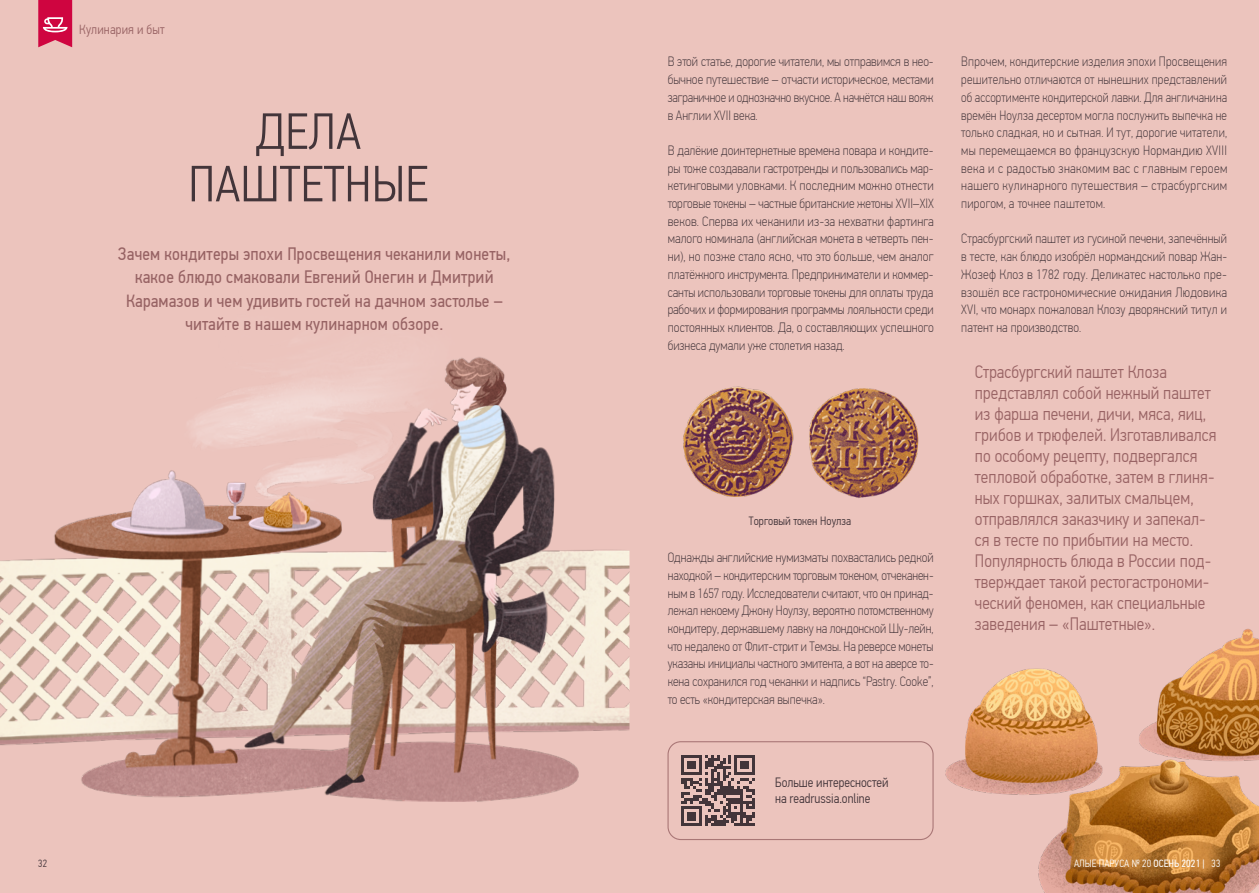
<style>
.page{position:relative;width:1259px;height:893px;background:#ecc4bd}
.page>*{position:absolute;margin:0;border:0;box-sizing:border-box;transform-origin:0 0}
.t1{font:300 51px/52.5px "PF Din Text Cond Pro";letter-spacing:.005em;color:#43353a;text-align:center}
.t2{font:300 18px/21px "PF Din Text Cond Pro";letter-spacing:.005em;color:#996465}
.t3{font:18px/23.2px "PF Din Text Cond Pro";letter-spacing:.01em;color:#976364;text-align:center}
.t4{font:100 13.5px/17.7px "PF Din Text Cond Pro";color:#43353a;text-align:justify}
.t5{font:300 13.5px/16.2px "PF Din Text Cond Pro";color:#43353a}
.t6{font:300 13.5px "PF Din Text Cond Pro";letter-spacing:.01em;color:#996465}
.t7{font:300 12px "PF Din Text Cond Pro";letter-spacing:.005em;color:#43353a}
.t8{font:300 10.5px "PF Din Text Cond Pro";letter-spacing:.005em;color:#fff}
.t9{font:300 10.5px "PF Din Text Cond Pro";color:#43353a}
.s1{font-weight:400}
</style>
<div class="page">
<div style="left:667px;top:741px;width:266px;height:99px;border:1px solid #996465;border-radius:13px"></div>
<svg style="left:38px;top:0;width:34px;height:47px;background:#d52b5c"></svg>
<svg style="left:681px;top:755px;width:74px;height:71px"></svg>
<img style="left:0;top:357px;width:629px;height:445px">
<img style="left:683px;top:386px;width:236px;height:112px">
<img style="left:945px;top:629px;width:314px;height:264px">
<p class="t6" style="left:79px;top:22px;width:87px">Кулинария и быт</p>
<h1 class="t1" style="left:188px;top:105px;width:241px">ДЕЛА<br>ПАШТЕТНЫЕ</h1>
<h2 class="t3" style="left:118px;top:242px;width:394px">Зачем кондитеры эпохи Просвещения чеканили монеты, какое блюдо смаковали Евгений Онегин и Дмитрий Карамазов и чем удивить гостей на дачном застолье – читайте в нашем кулинарном обзоре.</h2>
<p class="t4" style="left:668px;top:53px;width:267px">В этой статье, дорогие читатели, мы отправимся в нео&shy;бычное путешествие – отчасти историческое, местами заграничное и однозначно вкусное. А начнётся наш вояж в Англии XVII века.</p>
<p class="t4" style="left:668px;top:141px;width:267px">В далёкие доинтернетные времена повара и кондите&shy;ры тоже создавали гастротренды и пользовались мар&shy;кетинговыми уловками. К последним можно отнести торговые токены – частные британские жетоны XVII–XIX веков. Сперва их чеканили из-за нехватки фартинга малого номинала (английская монета в четверть пен&shy;ни), но позже стало ясно, что это больше, чем аналог платёжного инструмента. Предприниматели и коммер&shy;санты использовали торговые токены для оплаты труда рабочих и формирования программы лояльности среди постоянных клиентов. Да, о составляющих успешного бизнеса думали уже столетия назад.</p>
<p class="t7" style="left:749px;top:514px;width:104px">Торговый токен Ноулза</p>
<p class="t4" style="left:668px;top:549px;width:267px">Однажды английские нумизматы похвастались редкой находкой – кондитерским торговым токеном, отчеканен&shy;ным в 1657 году. Исследователи считают, что он принад&shy;лежал некоему Джону Ноулзу, вероятно потомственному кондитеру, державшему лавку на лондонской Шу-лейн, что недалеко от Флит-стрит и Темзы. На реверсе монеты указаны инициалы частного эмитента, а вот на аверсе то&shy;кена сохранился год чеканки и надпись “Pastry. Cooke”, то есть «кондитерская выпечка».</p>
<p class="t4" style="left:961px;top:53px;width:267px">Впрочем, кондитерские изделия эпохи Просвещения решительно отличаются от нынешних представлений об ассортименте кондитерской лавки. Для англичанина времён Ноулза десертом могла послужить выпечка не только сладкая, но и сытная. И тут, дорогие читатели, мы перемещаемся во французскую Нормандию XVIII века и с радостью знакомим вас с главным героем нашего кулинарного путешествия – страсбургским пирогом, а точнее паштетом.</p>
<p class="t4" style="left:961px;top:230px;width:267px">Страсбургский паштет из гусиной печени, запечённый в тесте, как блюдо изобрёл нормандский повар Жан-Жозеф Клоз в 1782 году. Деликатес настолько пре&shy;взошёл все гастрономические ожидания Людовика XVI, что монарх пожаловал Клозу дворянский титул и патент на производство.</p>
<p class="t2" style="left:975px;top:361px;width:243px">Страсбургский паштет Клоза представлял собой нежный паштет из фарша печени, дичи, мяса, яиц, грибов и трюфелей. Изготавливался по особому рецепту, подвергался тепловой обработке, затем в глиня&shy;ных горшках, залитых смальцем, отправлялся заказчику и запекал&shy;ся в тесте по прибытии на место.<br>Популярность блюда в России под&shy;тверждает такой рестогастрономи&shy;ческий феномен, как специальные заведения – «Паштетные».</p>
<p class="t5" style="left:775px;top:774px;width:115px">Больше интересностей на readrussia.online</p>
<p class="t9" style="left:38px;top:858px;width:10px">32</p>
<p class="t8" style="left:1074px;top:858px;width:148px">АЛЫЕ ПАРУСА № 20 <span class="s1">ОСЕНЬ 2021 |</span> 33</p>
</div>
